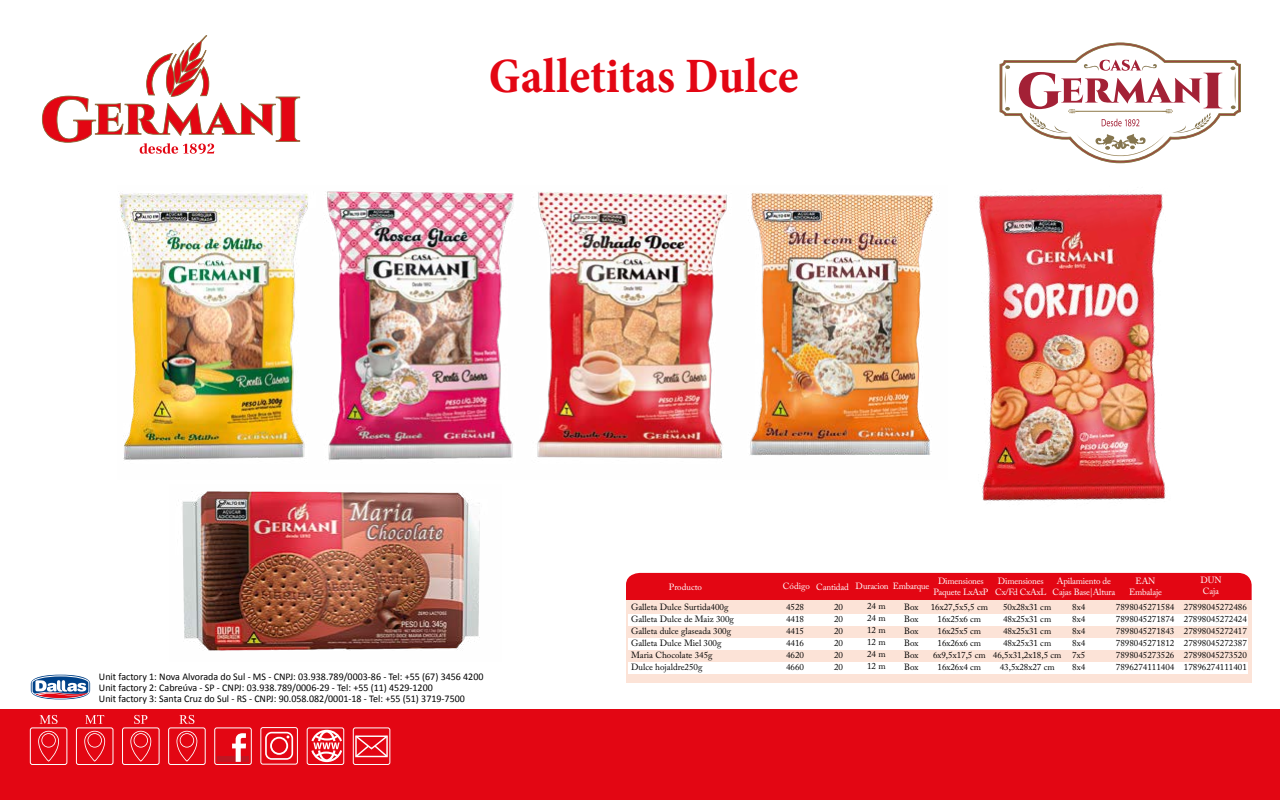
<style>
.page{position:relative;width:1280px;height:800px;background:#fff}
.page>*{position:absolute;margin:0;border:0;box-sizing:border-box;transform-origin:0 0}
.t1{font:700 condensed 50px "Minion Pro";letter-spacing:.005em;color:#e30613}
.t2{font:10.2px/11px "Calibri";color:#000}
.t3{font:9px/12px "Adobe Caslon Pro";color:#000;text-align:justify}
.t4{font:9px/10.8px "Adobe Caslon Pro";letter-spacing:-.02em;color:#fff;text-align:center}
.t5{font:9px "Adobe Caslon Pro";color:#fff}
</style>
<div class="page">
<div style="left:0;top:709px;width:1280px;height:91px;background:#e30613"></div>
<svg style="left:30px;top:674px;width:61px;height:26px"></svg>
<div style="left:307px;top:728px;width:37px;height:37px;border:1px solid #fff;border-radius:2px"></div>
<div style="left:214px;top:728px;width:38px;height:37px;border:1px solid #fff;border-radius:2px"></div>
<div style="left:217px;top:757px;width:32px;height:5px;background:#be1622"></div>
<svg style="left:232px;top:733px;width:14px;height:29px"></svg>
<div style="left:122px;top:728px;width:37px;height:37px;border:1px solid #fff;border-radius:2px"></div>
<svg style="left:130px;top:731px;width:21px;height:31px"></svg>
<div style="left:76px;top:728px;width:37px;height:37px;border:1px solid #fff;border-radius:2px"></div>
<svg style="left:84px;top:731px;width:21px;height:31px"></svg>
<div style="left:30px;top:728px;width:37px;height:37px;border:1px solid #fff;border-radius:2px"></div>
<svg style="left:38px;top:731px;width:21px;height:31px"></svg>
<div style="left:168px;top:728px;width:38px;height:37px;border:1px solid #fff;border-radius:2px"></div>
<svg style="left:177px;top:731px;width:20px;height:31px"></svg>
<div style="left:353px;top:728px;width:37px;height:37px;border:1px solid #fff;border-radius:2px"></div>
<svg style="left:354px;top:734px;width:35px;height:25px"></svg>
<svg style="left:310px;top:729px;width:34px;height:34px"></svg>
<div style="left:261px;top:727px;width:37px;height:37px;border:1px solid #fff;border-radius:2px"></div>
<svg style="left:265px;top:732px;width:28px;height:28px"></svg>
<svg style="left:134px;top:715px;width:13px;height:9px"></svg>
<svg style="left:85px;top:715px;width:19px;height:9px"></svg>
<svg style="left:40px;top:715px;width:18px;height:9px"></svg>
<svg style="left:179px;top:715px;width:15px;height:9px"></svg>
<div style="left:626px;top:573px;width:626px;height:27px;background:#e30613"></div>
<div style="left:626px;top:600px;width:626px;height:82px;background:#fce3d7"></div>
<div style="left:628px;top:614px;width:619px;height:11px;background:#fff"></div>
<div style="left:628px;top:638px;width:619px;height:11px;background:#fff"></div>
<div style="left:628px;top:662px;width:619px;height:11px;background:#fff"></div>
<img style="left:119px;top:191px;width:780px;height:270px">
<img style="left:182px;top:491px;width:298px;height:160px">
<img style="left:899px;top:193px;width:267px;height:308px">
<svg style="left:42px;top:35px;width:258px;height:119px"></svg>
<svg style="left:999px;top:42px;width:242px;height:122px"></svg>
<h1 class="t1" style="left:489px;top:42px;width:311px">Galletitas Dulce</h1>
<p class="t2" style="left:99px;top:671px;width:386px">Unit factory 1: Nova Alvorada do Sul - MS - CNPJ: 03.938.789/0003-86 - Tel: +55 (67) 3456 4200<br>Unit factory 2: Cabreúva - SP - CNPJ: 03.938.789/0006-29 - Tel: +55 (11) 4529-1200<br>Unit factory 3: Santa Cruz do Sul - RS - CNPJ: 90.058.082/0001-18 - Tel: +55 (51) 3719-7500</p>
<p class="t5" style="left:669px;top:581px;width:35px">Producto</p>
<p class="t4" style="left:783px;top:581px;width:67px">Código Cantidad</p>
<p class="t4" style="left:893px;top:581px;width:38px">Embarque</p>
<p class="t4" style="left:934px;top:575px;width:56px">Dimensiones<br>Paquete LxAxP</p>
<p class="t4" style="left:995px;top:575px;width:53px">Dimensiones<br>Cx/Fd CxAxL</p>
<p class="t4" style="left:1053px;top:575px;width:64px">Apilamiento de<br>Cajas Base|Altura</p>
<p class="t4" style="left:1129px;top:575px;width:34px">EAN<br>Embalaje</p>
<p class="t4" style="left:856px;top:581px;width:35px">Duracion</p>
<p class="t4" style="left:1200px;top:575px;width:23px;text-align:left">DUN<br>Caja</p>
<p class="t3" style="left:867px;top:600px;width:20px">24 m 24 m 12 m 12 m 24 m 12 m</p>
<p class="t3" style="left:631px;top:601px;width:104px;text-align:left">Galleta Dulce Surtida400g<br>Galleta Dulce de Maiz 300g<br>Galleta dulce glaseada 300g<br>Galleta Dulce Miel 300g<br>Maria Chocolate 345g<br>Dulce hojaldre250g</p>
<p class="t3" style="left:786px;top:601px;width:19px">4528<br>4418<br>4415<br>4416<br>4620<br>4660</p>
<p class="t3" style="left:834px;top:601px;width:10px">20<br>20<br>20<br>20<br>20<br>20</p>
<p class="t3" style="left:904px;top:601px;width:16px">Box Box Box Box Box Box</p>
<p class="t3" style="left:931px;top:601px;width:59px;text-align:center">16x27,5x5,5 cm<br>16x25x6 cm<br>16x25x5 cm<br>16x26x6 cm<br>6x9,5x17,5 cm<br>16x26x4 cm</p>
<p class="t3" style="left:993px;top:601px;width:70px;text-align:center">50x28x31 cm<br>48x25x31 cm<br>48x25x31 cm<br>48x25x31 cm<br>46,5x31,2x18,5 cm<br>43,5x28x27 cm</p>
<p class="t3" style="left:1116px;top:601px;width:60px">7898045271584<br>7898045271874<br>7898045271843<br>7898045271812<br>7898045273526<br>7896274111404</p>
<p class="t3" style="left:1072px;top:601px;width:14px">8x4<br>8x4<br>8x4<br>8x4<br>7x5<br>8x4</p>
<p class="t3" style="left:1184px;top:601px;width:64px">27898045272486<br>27898045272424<br>27898045272417<br>27898045272387<br>27898045273520<br>17896274111401</p>
</div>
